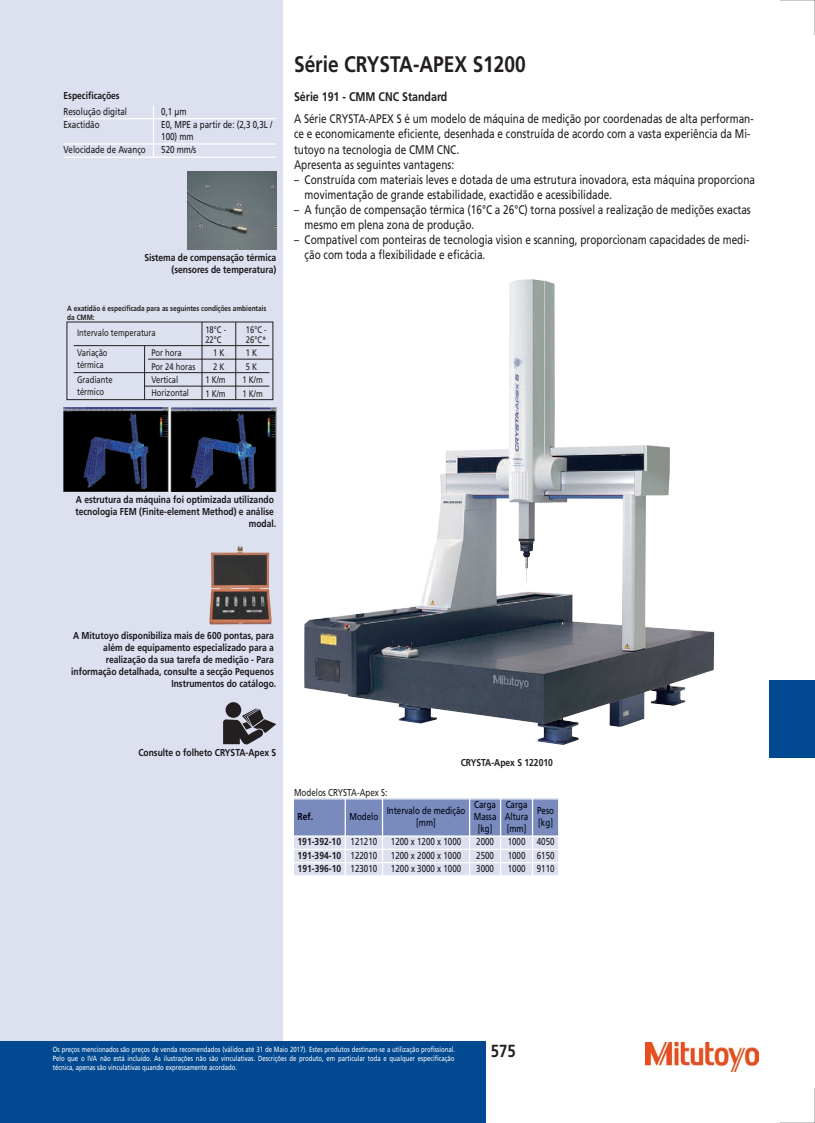
<style>
.page{position:relative;width:815px;height:1123px;background:#fff}
.page>*{position:absolute;margin:0;border:0;box-sizing:border-box;transform-origin:0 0}
.t1{font:700 22.5px "Mitutoyo Frutiger";color:#231f20}
.t2{font:700 17.5px "Mitutoyo Frutiger";color:#231f20}
.t3{font:12.5px/15px "Mitutoyo Frutiger";color:#231f20}
.t4{font:700 12.5px "Mitutoyo Frutiger";color:#231f20}
.t5{font:700 10px/12px "Mitutoyo Frutiger";color:#1b171d;text-align:right}
.t6{font:10px/12px "Mitutoyo Frutiger";color:#1b171d}
.t7{font:10px/12px "Mitutoyo Frutiger";color:#000013;text-align:center}
.t8{font:10px "Mitutoyo Frutiger";color:#231f20}
.t9{font:700 10px "Mitutoyo Frutiger";color:#231f20}
.t10{font:700 10px "Mitutoyo Frutiger";color:#000013}
.t11{font:9.5px/20.2px "Mitutoyo Frutiger";color:#231f20}
.t12{font:700 7.62px/9.1px "Mitutoyo Frutiger";color:#231f20}
.t13{font:7.5px/9px "Mitutoyo Frutiger";color:#fff;text-align:justify}
.s1{font-weight:400}
</style>
<div class="page">
<hr style="left:814px;top:0;width:1px;height:35px;background:#000">
<hr style="left:779px;top:0;width:35px;height:1px;background:#000">
<hr style="left:779px;top:1122px;width:35px;height:1px;background:#000">
<hr style="left:814px;top:1088px;width:1px;height:35px;background:#000">
<div style="left:0;top:0;width:769px;height:1041px;background:#dde1ef"></div>
<div style="left:283px;top:0;width:486px;height:1041px;background:#fff"></div>
<hr style="left:63px;top:118px;width:91px;height:1px;background:#fff">
<hr style="left:153px;top:118px;width:123px;height:1px;background:#fff">
<hr style="left:63px;top:143px;width:91px;height:2px;background:#fff">
<hr style="left:153px;top:143px;width:123px;height:2px;background:#fff">
<svg style="left:153px;top:106px;width:1px;height:51px"></svg>
<hr style="left:63px;top:157px;width:91px;height:1px;background:#fff">
<hr style="left:153px;top:157px;width:123px;height:1px;background:#fff">
<img style="left:188px;top:171px;width:88px;height:78px">
<div style="left:66px;top:321px;width:207px;height:79px;border:1px solid #231f20"></div>
<hr style="left:202px;top:322px;width:1px;height:78px;background:#231f20">
<hr style="left:74px;top:345px;width:195px;height:1px;background:#231f20">
<hr style="left:74px;top:372px;width:195px;height:1px;background:#231f20">
<hr style="left:144px;top:346px;width:1px;height:54px;background:#231f20">
<hr style="left:144px;top:386px;width:125px;height:1px;background:#231f20">
<hr style="left:235px;top:322px;width:1px;height:78px;background:#231f20">
<hr style="left:148px;top:359px;width:125px;height:1px;background:#231f20">
<img style="left:63px;top:407px;width:213px;height:84px">
<img style="left:209px;top:546px;width:62px;height:78px">
<svg style="left:225px;top:702px;width:16px;height:16px"></svg>
<svg style="left:223px;top:708px;width:53px;height:36px"></svg>
<img style="left:304px;top:279px;width:410px;height:466px">
<div style="left:294px;top:799px;width:264px;height:37px;background:#788bbc"></div>
<div style="left:294px;top:836px;width:264px;height:13px;background:#dde1ef"></div>
<div style="left:294px;top:849px;width:264px;height:13px;background:#dde1ef"></div>
<div style="left:294px;top:862px;width:264px;height:14px;background:#dde1ef"></div>
<hr style="left:294px;top:798px;width:51px;height:1px;background:#fff">
<hr style="left:344px;top:798px;width:2px;height:39px;background:#fff">
<hr style="left:294px;top:835px;width:52px;height:1px;background:#fff">
<hr style="left:345px;top:798px;width:37px;height:1px;background:#fff">
<hr style="left:382px;top:798px;width:1px;height:39px;background:#fff">
<hr style="left:344px;top:835px;width:39px;height:1px;background:#fff">
<hr style="left:382px;top:798px;width:87px;height:1px;background:#fff">
<hr style="left:469px;top:798px;width:1px;height:39px;background:#fff">
<hr style="left:381px;top:835px;width:89px;height:1px;background:#fff">
<hr style="left:469px;top:798px;width:31px;height:1px;background:#fff">
<hr style="left:500px;top:798px;width:1px;height:39px;background:#fff">
<hr style="left:469px;top:835px;width:32px;height:1px;background:#fff">
<hr style="left:500px;top:798px;width:32px;height:1px;background:#fff">
<hr style="left:532px;top:798px;width:1px;height:39px;background:#fff">
<hr style="left:500px;top:835px;width:33px;height:1px;background:#fff">
<svg style="left:533px;top:798px;width:25px;height:1px"></svg>
<hr style="left:558px;top:798px;width:1px;height:38px;background:#fff">
<hr style="left:294px;top:848px;width:52px;height:2px;background:#fff">
<hr style="left:344px;top:848px;width:39px;height:2px;background:#fff">
<hr style="left:381px;top:848px;width:89px;height:2px;background:#fff">
<hr style="left:469px;top:848px;width:32px;height:2px;background:#fff">
<hr style="left:500px;top:848px;width:33px;height:2px;background:#fff">
<hr style="left:294px;top:862px;width:52px;height:1px;background:#fff">
<hr style="left:344px;top:862px;width:39px;height:1px;background:#fff">
<hr style="left:381px;top:862px;width:89px;height:1px;background:#fff">
<hr style="left:469px;top:862px;width:32px;height:1px;background:#fff">
<hr style="left:500px;top:862px;width:33px;height:1px;background:#fff">
<svg style="left:344px;top:835px;width:2px;height:40px"></svg>
<hr style="left:294px;top:875px;width:51px;height:1px;background:#fff">
<svg style="left:382px;top:837px;width:1px;height:38px"></svg>
<hr style="left:345px;top:875px;width:37px;height:1px;background:#fff">
<svg style="left:469px;top:837px;width:1px;height:38px"></svg>
<hr style="left:382px;top:875px;width:87px;height:1px;background:#fff">
<svg style="left:500px;top:837px;width:1px;height:38px"></svg>
<hr style="left:469px;top:875px;width:31px;height:1px;background:#fff">
<hr style="left:500px;top:875px;width:32px;height:1px;background:#fff">
<svg style="left:531px;top:835px;width:28px;height:41px"></svg>
<div style="left:0;top:1041px;width:485px;height:82px;background:#014990"></div>
<img style="left:645px;top:1042px;width:113px;height:29px">
<div style="left:769px;top:680px;width:45px;height:78px;background:#014990"></div>
<p class="t5" style="left:63px;top:90px;width:58px">Especificações</p>
<p class="t6" style="left:63px;top:105px;width:65px">Resolução digital</p>
<p class="t6" style="left:161px;top:105px;width:27px">0,1 µm</p>
<p class="t6" style="left:63px;top:119px;width:38px">Exactidão</p>
<p class="t6" style="left:161px;top:119px;width:113px">E0, MPE a partir de: (2,3 0,3L /<br>100) mm</p>
<p class="t6" style="left:63px;top:144px;width:84px">Velocidade de Avanço</p>
<p class="t6" style="left:161px;top:144px;width:37px">520 mm/s</p>
<p class="t5" style="left:144px;top:252px;width:133px">Sistema de compensação térmica (sensores de temperatura)</p>
<p class="t12" style="left:67px;top:304px;width:200px">A exatidão é especificada para as seguintes condições ambientais da CMM:</p>
<p class="t11" style="left:77px;top:322px;width:80px">Intervalo temperatura<br>Variação</p>
<p class="t11" style="left:77px;top:354px;width:28px">térmica</p>
<p class="t11" style="left:205px;top:319px;width:22px">18°C -</p>
<p class="t11" style="left:213px;top:343px;width:13px">1 K</p>
<p class="t11" style="left:205px;top:373px;width:22px;line-height:13.5px">1 K/m<br>1 K/m</p>
<p class="t11" style="left:246px;top:319px;width:22px">16°C -</p>
<p class="t11" style="left:246px;top:343px;width:13px">1 K</p>
<p class="t11" style="left:242px;top:370px;width:22px">1 K/m</p>
<p class="t11" style="left:205px;top:329px;width:18px">22°C</p>
<p class="t11" style="left:246px;top:329px;width:22px">26°C*</p>
<p class="t11" style="left:151px;top:343px;width:32px">Por hora</p>
<p class="t11" style="left:151px;top:370px;width:28px">Vertical</p>
<p class="t11" style="left:151px;top:356px;width:46px">Por 24 horas</p>
<p class="t11" style="left:151px;top:383px;width:39px">Horizontal</p>
<p class="t11" style="left:242px;top:383px;width:22px">1 K/m</p>
<p class="t11" style="left:213px;top:356px;width:13px">2 K</p>
<p class="t11" style="left:246px;top:356px;width:13px">5 K</p>
<p class="t11" style="left:77px;top:374px;width:37px;line-height:11.4px">Gradiante térmico</p>
<h1 class="t1" style="left:294px;top:51px;width:233px">Série CRYSTA-APEX S1200</h1>
<p class="t4" style="left:294px;top:90px;width:155px">Série 191 - CMM CNC Standard</p>
<p class="t3" style="left:294px;top:112px;width:461px">A Série CRYSTA-APEX S é um modelo de máquina de medição por coordenadas de alta performan&shy;ce e economicamente eficiente, desenhada e construída de acordo com a vasta experiência da Mi&shy;tutoyo na tecnologia de CMM CNC.<br>Apresenta as seguintes vantagens:</p>
<p class="t3" style="left:304px;top:172px;width:452px;text-indent:-11px">– Construída com materiais leves e dotada de uma estrutura inovadora, esta máquina proporciona movimentação de grande estabilidade, exactidão e acessibilidade.</p>
<p class="t3" style="left:304px;top:202px;width:447px;text-indent:-11px">– A função de compensação térmica (16°C a 26°C) torna possível a realização de medições exactas mesmo em plena zona de produção.</p>
<p class="t3" style="left:304px;top:232px;width:446px;text-indent:-11px">– Compatível com ponteiras de tecnologia vision e scanning, proporcionam capacidades de medi&shy;ção com toda a flexibilidade e eficácia.</p>
<p class="t5" style="left:75px;top:494px;width:202px">A estrutura da máquina foi optimizada utilizando tecnologia FEM (Finite-element Method) e análise modal.</p>
<p class="t5" style="left:71px;top:630px;width:206px">A Mitutoyo disponibiliza mais de 600 pontas, para além de equipamento especializado para a realização da sua tarefa de medição - Para informação detalhada, consulte a secção Pequenos Instrumentos do catálogo.</p>
<p class="t5" style="left:138px;top:747px;width:139px">Consulte o folheto CRYSTA-Apex S</p>
<p class="t9" style="left:460px;top:756px;width:94px">CRYSTA-Apex S 122010</p>
<p class="t8" style="left:294px;top:786px;width:95px">Modelos CRYSTA-Apex S:</p>
<p class="t10" style="left:297px;top:811px;width:17px">Ref.</p>
<p class="t7" style="left:349px;top:811px;width:30px">Modelo</p>
<p class="t7" style="left:386px;top:805px;width:80px">Intervalo de medição [mm]</p>
<p class="t7" style="left:473px;top:799px;width:24px">Carga<br>Massa [kg]</p>
<p class="t7" style="left:504px;top:799px;width:25px;text-align:justify">Carga Altura [mm]</p>
<p class="t7" style="left:537px;top:805px;width:18px;text-align:left">Peso [kg]</p>
<p class="t5" style="left:297px;top:836px;width:81px">191-392-10 <span class="s1">121210</span></p>
<p class="t6" style="left:391px;top:836px;width:72px">1200 x 1200 x 1000</p>
<p class="t6" style="left:476px;top:836px;width:19px">2000</p>
<p class="t6" style="left:507px;top:836px;width:48px">1000 4050</p>
<p class="t5" style="left:297px;top:849px;width:81px">191-394-10 <span class="s1">122010</span></p>
<p class="t6" style="left:391px;top:849px;width:72px">1200 x 2000 x 1000</p>
<p class="t6" style="left:476px;top:849px;width:19px">2500</p>
<p class="t6" style="left:507px;top:849px;width:48px">1000 6150</p>
<p class="t5" style="left:297px;top:862px;width:81px">191-396-10 <span class="s1">123010</span></p>
<p class="t6" style="left:391px;top:862px;width:72px">1200 x 3000 x 1000</p>
<p class="t6" style="left:476px;top:862px;width:19px">3000</p>
<p class="t6" style="left:507px;top:862px;width:48px">1000 9110</p>
<p class="t13" style="left:53px;top:1044px;width:404px">Os preços mencionados são preços de venda recomendados (válidos até 31 de Maio 2017). Estes produtos destinam-se a utilização profissional.<br>Pelo que o IVA não está incluído. As ilustrações não são vinculativas. Descrições de produto, em particular toda e qualquer especificação técnica, apenas são vinculativas quando expressamente acordado.</p>
<h2 class="t2" style="left:490px;top:1040px;width:26px">575</h2>
</div>
